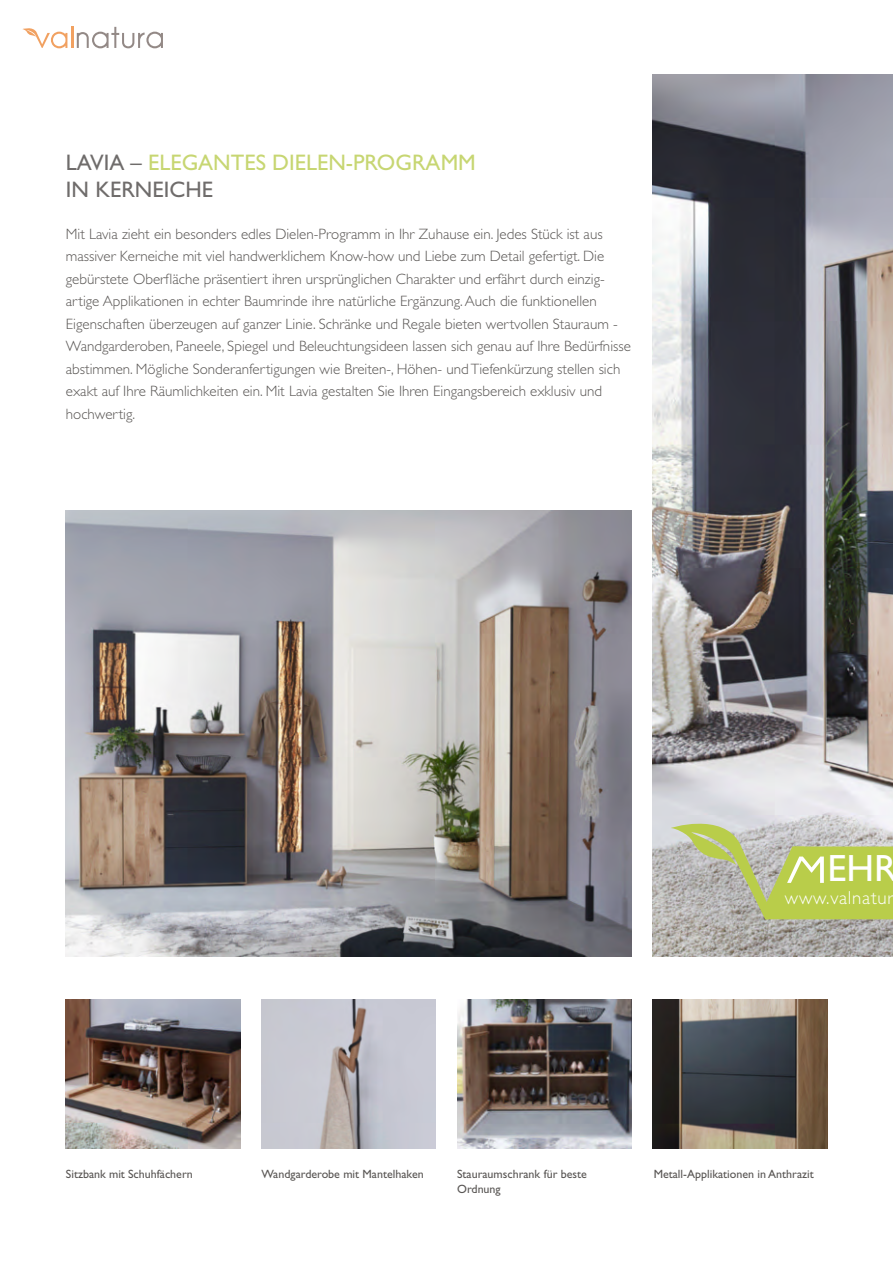
<style>
.page{position:relative;width:893px;height:1263px;background:#fff}
.page>*{position:absolute;margin:0;border:0;box-sizing:border-box;transform-origin:0 0}
.t1{font:38.1px "Gill Sans";color:#fff}
.t2{font:22.5px/27px "Gill Sans";color:#c7d672}
.t3{font:300 18.9px "Gill Sans";letter-spacing:.04em;color:#fff}
.t4{font:300 15px/22.5px "Gill Sans";color:#595654}
.t5{font:12px/15px "Gill Sans";color:#595654}
.s1{color:#6f6c6b}
</style>
<div class="page">
<img style="left:653px;top:74px;width:240px;height:883px">
<img style="left:66px;top:999px;width:174px;height:149px">
<img style="left:66px;top:510px;width:565px;height:447px">
<img style="left:261px;top:999px;width:175px;height:149px">
<img style="left:457px;top:999px;width:174px;height:149px">
<img style="left:653px;top:999px;width:174px;height:149px">
<svg style="left:668px;top:811px;width:225px;height:108px;background:#c0c792"></svg>
<svg style="left:22px;top:28px;width:45px;height:20px"></svg>
<hr style="left:71px;top:27px;width:2px;height:21px;background:#f1a161">
<svg style="left:77px;top:27px;width:86px;height:21px"></svg>
<h2 class="t2" style="left:66px;top:149px;width:411px"><span class="s1">LAVIA –</span> ELEGANTES DIELEN-PROGRAMM<br><span class="s1">IN KERNEICHE</span></h2>
<p class="t4" style="left:66px;top:223px;width:566px">Mit Lavia zieht ein besonders edles Dielen-Programm in Ihr Zuhause ein. Jedes Stück ist aus massiver Kerneiche mit viel handwerklichem Know-how und Liebe zum Detail gefertigt. Die gebürstete Oberfläche präsentiert ihren ursprünglichen Charakter und erfährt durch einzig&shy;artige Applikationen in echter Baumrinde ihre natürliche Ergänzung. Auch die funktionellen Eigenschaften überzeugen auf ganzer Linie. Schränke und Regale bieten wertvollen Stauraum - Wandgarderoben, Paneele, Spiegel und Beleuchtungsideen lassen sich genau auf Ihre Bedürfnisse abstimmen. Mögliche Sonderanfertigungen wie Breiten-, Höhen- und Tiefenkürzung stellen sich exakt auf Ihre Räumlichkeiten ein. Mit Lavia gestalten Sie Ihren Eingangsbereich exklusiv und hochwertig.</p>
<h1 class="t1" style="left:827px;top:846px;width:71px">EHR</h1>
<p class="t3" style="left:785px;top:887px;width:111px">www.valnatur</p>
<p class="t5" style="left:66px;top:1166px;width:128px">Sitzbank mit Schuhfächern</p>
<p class="t5" style="left:261px;top:1166px;width:164px">Wandgarderobe mit Mantelhaken</p>
<p class="t5" style="left:457px;top:1166px;width:131px">Stauraumschrank für beste<br>Ordnung</p>
<p class="t5" style="left:654px;top:1166px;width:162px">Metall-Applikationen in Anthrazit</p>
</div>
